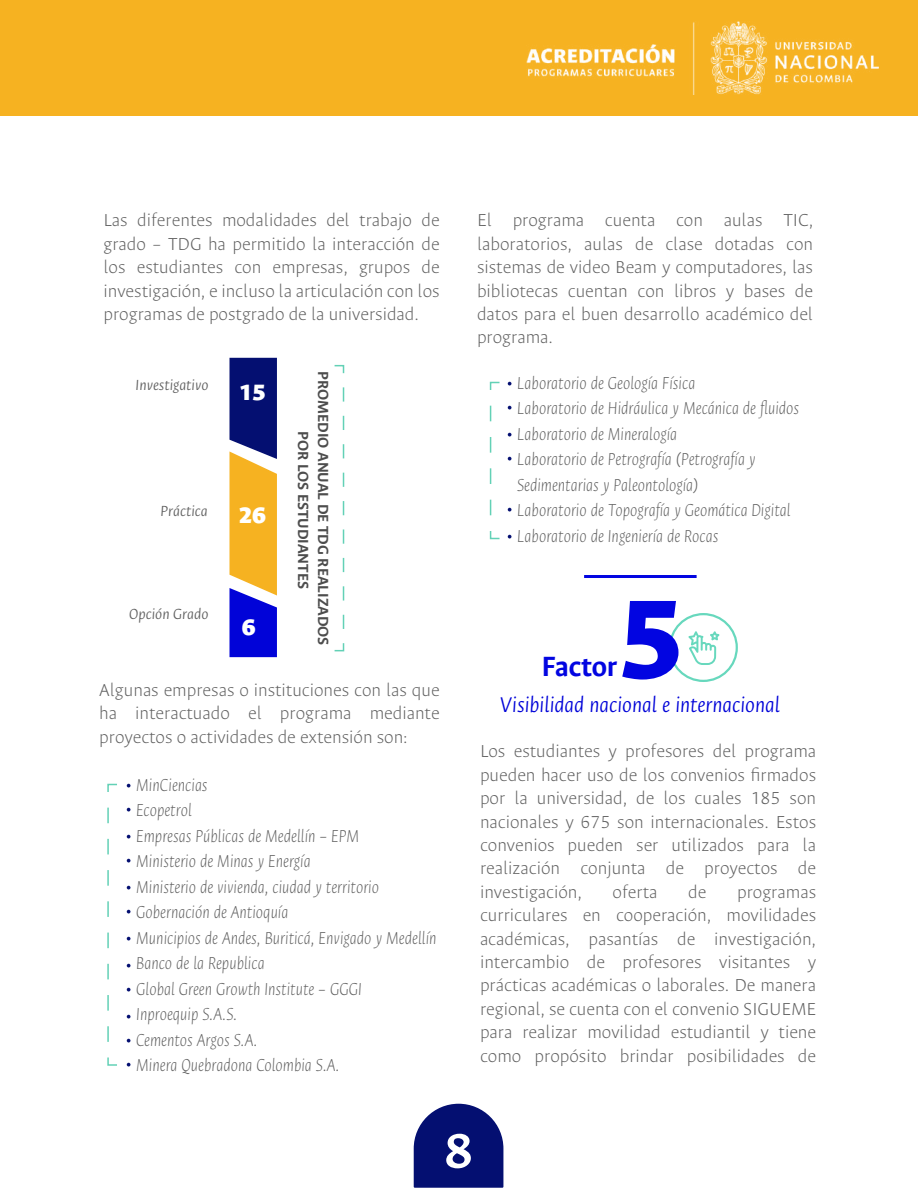
<style>
.page{position:relative;width:918px;height:1188px;background:#fff}
.page>*{position:absolute;margin:0;border:0;box-sizing:border-box;transform-origin:0 0}
.t1{font:900 124.5px "Ancizar Sans";color:#0205e1;scale:.95 1}
.t2{font:700 54px "Ancizar Sans";color:#fff}
.t3{font:700 31.35px "Ancizar Sans";color:#0205e1;scale:.95 1}
.t4{font:900 25.05px "Ancizar Sans";color:#fff;scale:.95 1}
.t5{font:italic 300 24px "Ancizar Sans";color:#0103d8;scale:.95 1}
.t6{font:100 19.5px/23.4px "Ancizar Sans";color:#606060;text-align:justify}
.t7{font:italic 100 19.5px/25.5px "Ancizar Sans";color:#606060;scale:.88 1}
.t8{font:700 16.5px/19.8px "Ancizar Sans";color:#4d4d4d;text-align:center}
.t9{font:italic 300 16.5px "Ancizar Sans";color:#606060}
</style>
<div class="page">
<svg style="left:414px;top:1104px;width:89px;height:84px"></svg>
<div style="left:0;top:0;width:918px;height:116px;background:#f6b221"></div>
<img style="left:526px;top:21px;width:352px;height:73px">
<div style="left:669px;top:613px;width:69px;height:69px;border:2px solid #67d8bd;border-radius:50%"></div>
<svg style="left:688px;top:631px;width:31px;height:34px"></svg>
<hr style="left:584px;top:575px;width:113px;height:3px;background:#0205e1">
<svg style="left:230px;top:358px;width:47px;height:299px"></svg>
<svg style="left:334px;top:643px;width:11px;height:9px"></svg>
<svg style="left:334px;top:364px;width:11px;height:265px"></svg>
<svg style="left:107px;top:783px;width:10px;height:9px"></svg>
<svg style="left:107px;top:808px;width:2px;height:234px"></svg>
<svg style="left:107px;top:1057px;width:10px;height:9px"></svg>
<svg style="left:127px;top:784px;width:3px;height:4px"></svg>
<svg style="left:127px;top:808px;width:3px;height:4px"></svg>
<svg style="left:127px;top:886px;width:3px;height:4px"></svg>
<svg style="left:127px;top:910px;width:3px;height:4px"></svg>
<svg style="left:127px;top:964px;width:3px;height:4px"></svg>
<svg style="left:127px;top:988px;width:3px;height:4px"></svg>
<svg style="left:489px;top:381px;width:11px;height:9px"></svg>
<svg style="left:490px;top:406px;width:1px;height:110px"></svg>
<svg style="left:489px;top:531px;width:11px;height:9px"></svg>
<svg style="left:508px;top:382px;width:4px;height:4px"></svg>
<svg style="left:508px;top:406px;width:4px;height:4px"></svg>
<svg style="left:508px;top:433px;width:4px;height:3px"></svg>
<svg style="left:508px;top:457px;width:4px;height:3px"></svg>
<svg style="left:508px;top:508px;width:4px;height:4px"></svg>
<svg style="left:508px;top:535px;width:4px;height:3px"></svg>
<p class="t6" style="left:103px;top:209px;width:338px">Las diferentes modalidades del trabajo de grado – TDG ha permitido la interacción de los estudiantes con empresas, grupos de investigación, e incluso la articulación con los programas de postgrado de la universidad.</p>
<p class="t6" style="left:477px;top:209px;width:338px">El programa cuenta con aulas TIC, laboratorios, aulas de clase dotadas con sistemas de video Beam y computadores, las bibliotecas cuentan con libros y bases de datos para el buen desarrollo académico del programa.</p>
<p class="t9" style="left:136px;top:376px;width:74px">Investigativo</p>
<p class="t8" style="left:333px;top:371px;width:276px;rotate:90deg">PROMEDIO ANUAL DE TDG REALIZADOS<br>POR LOS ESTUDIANTES</p>
<p class="t6" style="left:99px;top:678px;width:342px">Algunas empresas o instituciones con las que ha interactuado el programa mediante proyectos o actividades de extensión son:</p>
<p class="t4" style="left:239px;top:378px;width:30px">15</p>
<p class="t9" style="left:161px;top:502px;width:49px">Práctica</p>
<p class="t4" style="left:239px;top:501px;width:30px">26</p>
<p class="t9" style="left:129px;top:605px;width:81px">Opción Grado</p>
<p class="t4" style="left:242px;top:613px;width:16px">6</p>
<p class="t7" style="left:136px;top:772px;width:343px">MinCiencias<br>Ecopetrol<br>Empresas Públicas de Medellín – EPM<br>Ministerio de Minas y Energía<br>Ministerio de vivienda, ciudad y territorio<br>Gobernación de Antioquía<br>Municipios de Andes, Buriticá, Envigado y Medellín<br>Banco de la Republica<br>Global Green Growth Institute – GGGI<br>Inproequip S.A.S.<br>Cementos Argos S.A.<br>Minera Quebradona Colombia S.A.</p>
<p class="t7" style="left:517px;top:370px;width:322px">Laboratorio de Geología Física<br>Laboratorio de Hidráulica y Mecánica de fluidos Laboratorio de Mineralogía<br>Laboratorio de Petrografía (Petrografía y Sedimentarias y Paleontología)<br>Laboratorio de Topografía y Geomática Digital Laboratorio de Ingeniería de Rocas</p>
<h1 class="t1" style="left:618px;top:568px;width:71px">5</h1>
<h3 class="t3" style="left:542px;top:649px;width:81px">Factor</h3>
<p class="t5" style="left:500px;top:691px;width:296px">Visibilidad nacional e internacional</p>
<p class="t6" style="left:480px;top:740px;width:338px">Los estudiantes y profesores del programa pueden hacer uso de los convenios firmados por la universidad, de los cuales 185 son nacionales y 675 son internacionales. Estos convenios pueden ser utilizados para la realización conjunta de proyectos de investigación,</p>
<p class="t6" style="left:613px;top:880px;width:46px">oferta</p>
<p class="t6" style="left:688px;top:880px;width:20px">de</p>
<p class="t6" style="left:480px;top:880px;width:338px;text-indent:257px">programas curriculares en cooperación, movilidades académicas, pasantías de investigación, intercambio de profesores visitantes y prácticas académicas o laborales. De manera regional, se cuenta con el convenio SIGUEME para realizar movilidad estudiantil y tiene como propósito brindar posibilidades de</p>
<h2 class="t2" style="left:444px;top:1121px;width:31px">8</h2>
</div>
